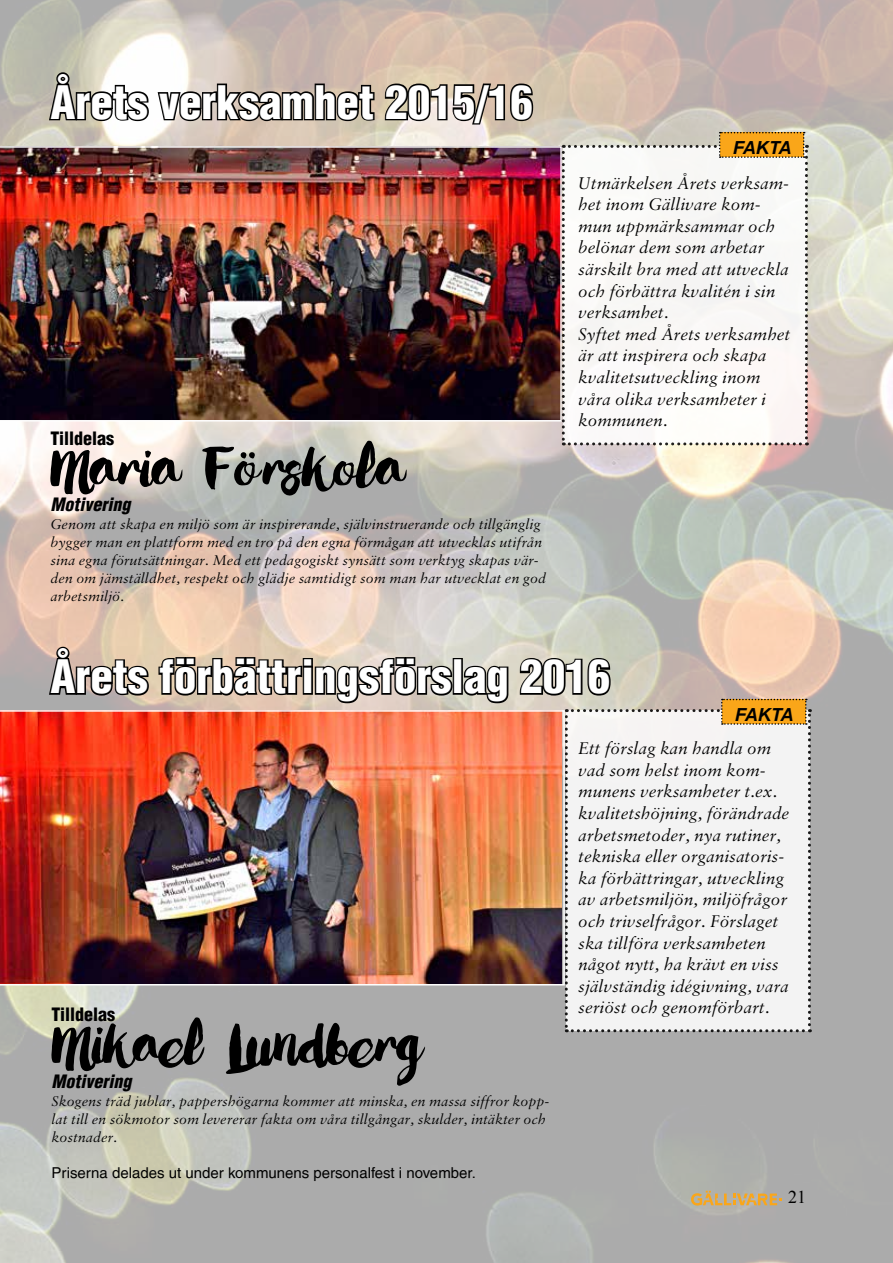
<style>
.page{position:relative;width:893px;height:1263px;background:#fff}
.page>*{position:absolute;margin:0;border:0;box-sizing:border-box;transform-origin:0 0}
.t1{font:108px "Love Moment";letter-spacing:-.045em;color:#000}
.t2{font:900 condensed 45px "Helvetica LT";color:#fff}
.t3{font:italic 18px/21.6px "Sabon MTOSF";color:#000}
.t4{font:italic 900 condensed 18px "Helvetica LT";color:#000}
.t5{font:900 condensed 18px "Helvetica LT";color:#000}
.t6{font:italic 700 18px "Arial";letter-spacing:-.03em;color:#000}
.t7{font:18px "Times New Roman";color:#000}
.t8{font:italic 15px/18px "Sabon MTOSF";color:#000}
.t9{font:15px "Helvetica LT";color:#000}
</style>
<div class="page">
<img style="left:0;top:0;width:893px;height:1263px">
<svg style="left:47px;top:70px;width:329px;height:76px"></svg>
<svg style="left:383px;top:81px;width:152px;height:46px;background:#8d8377"></svg>
<img style="left:0;top:146px;width:562px;height:275px">
<svg style="left:562px;top:132px;width:246px;height:313px"></svg>
<img style="left:0;top:710px;width:518px;height:275px">
<svg style="left:691px;top:1191px;width:91px;height:14px"></svg>
<svg style="left:47px;top:644px;width:104px;height:54px;background:#8f8174"></svg>
<svg style="left:157px;top:656px;width:298px;height:66px;background:#a48272"></svg>
<div style="left:453px;top:658px;width:10px;height:37px;border:3px solid #000"></div>
<svg style="left:461px;top:664px;width:50px;height:58px;background:#9c8274"></svg>
<svg style="left:518px;top:656px;width:293px;height:376px"></svg>
<h2 class="t2" style="left:50px;top:74px;width:484px">Årets verksamhet 2015/16</h2>
<p class="t5" style="left:50px;top:427px;width:65px">Tilldelas</p>
<h1 class="t1" style="left:50px;top:407px;width:358px">Maria Förskola</h1>
<p class="t4" style="left:50px;top:493px;width:81px">Motivering</p>
<p class="t8" style="left:50px;top:515px;width:497px">Genom att skapa en miljö som är inspirerande, självinstruerande och tillgänglig bygger man en plattform med en tro på den egna förmågan att utvecklas utifrån sina egna förutsättningar. Med ett pedagogiskt synsätt som verktyg skapas vär&shy;den om jämställdhet, respekt och glädje samtidigt som man har utvecklat en god arbetsmiljö.</p>
<p class="t6" style="left:733px;top:136px;width:60px">FAKTA</p>
<p class="t3" style="left:578px;top:172px;width:214px">Utmärkelsen Årets verksam&shy;het inom Gällivare kom&shy;mun uppmärksammar och belönar dem som arbetar särskilt bra med att utveckla och förbättra kvalitén i sin verksamhet.<br>Syftet med Årets verksamhet är att inspirera och skapa kvalitetsutveckling inom våra olika verksamheter i kommunen.</p>
<h2 class="t2" style="left:50px;top:648px;width:561px">Årets förbättringsförslag 2016</h2>
<p class="t6" style="left:735px;top:703px;width:60px">FAKTA</p>
<p class="t5" style="left:52px;top:1003px;width:65px">Tilldelas</p>
<h1 class="t1" style="left:52px;top:984px;width:372px">Mikael Lundberg</h1>
<p class="t4" style="left:52px;top:1070px;width:81px">Motivering</p>
<p class="t8" style="left:52px;top:1092px;width:499px">Skogens träd jublar, pappershögarna kommer att minska, en massa siffror kopp&shy;lat till en sökmotor som levererar fakta om våra tillgångar, skulder, intäkter och kostnader.</p>
<p class="t9" style="left:52px;top:1164px;width:426px">Priserna delades ut under kommunens personalfest i november.</p>
<p class="t3" style="left:578px;top:737px;width:212px">Ett förslag kan handla om vad som helst inom kom&shy;munens verksamheter t.ex. kvalitetshöjning, förändrade arbetsmetoder, nya rutiner, tekniska eller organisatoris&shy;ka förbättringar, utveckling av arbetsmiljön, miljöfrågor och trivselfrågor. Förslaget ska tillföra verksamheten något nytt, ha krävt en viss självständig idégivning, vara seriöst och genomförbart.</p>
<p class="t7" style="left:788px;top:1185px;width:19px">21</p>
</div>
